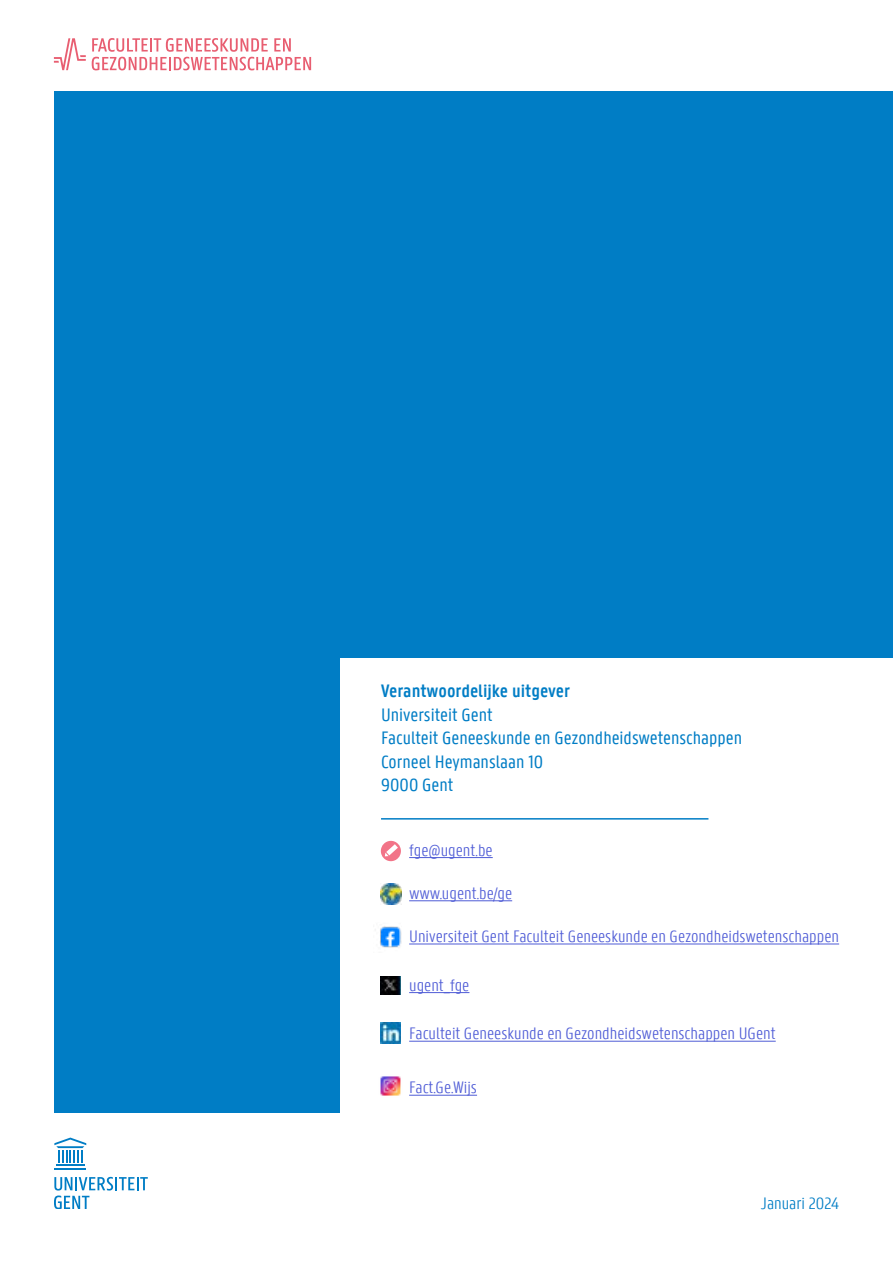
<style>
.page{position:relative;width:893px;height:1263px;background:#fff}
.page>*{position:absolute;margin:0;border:0;box-sizing:border-box;transform-origin:0 0}
.t1{font:19.5px/23.4px "U Gent Panno Text";color:#007dc5}
.t2{font:600 19.5px "U Gent Panno Text";color:#007dc5}
.t3{font:300 18px "U Gent Panno Text";color:#4f5cd6}
.t4{font:300 18px "U Gent Panno Text";color:#007dc5}
</style>
<div class="page">
<div style="left:54px;top:91px;width:839px;height:1022px;background:#007dc5"></div>
<svg style="left:92px;top:38px;width:219px;height:32px"></svg>
<svg style="left:54px;top:38px;width:32px;height:32px"></svg>
<div style="left:341px;top:658px;width:552px;height:518px;background:#fff"></div>
<hr style="left:409px;top:857px;width:84px;height:1px;background:#4f5cd6">
<hr style="left:409px;top:900px;width:103px;height:1px;background:#4f5cd6">
<hr style="left:409px;top:943px;width:430px;height:1px;background:#4f5cd6">
<hr style="left:409px;top:992px;width:60px;height:1px;background:#4f5cd6">
<hr style="left:409px;top:1041px;width:367px;height:1px;background:#4f5cd6">
<hr style="left:409px;top:1095px;width:68px;height:1px;background:#4f5cd6">
<hr style="left:56px;top:1164px;width:28px;height:2px;background:#007dc5">
<hr style="left:54px;top:1168px;width:32px;height:1px;background:#007dc5">
<svg style="left:54px;top:1137px;width:32px;height:25px"></svg>
<svg style="left:54px;top:1177px;width:94px;height:32px"></svg>
<img style="left:381px;top:883px;width:21px;height:21px">
<img style="left:380px;top:1076px;width:21px;height:20px">
<img style="left:375px;top:926px;width:27px;height:22px">
<img style="left:381px;top:1023px;width:20px;height:20px">
<img style="left:381px;top:976px;width:19px;height:18px">
<hr style="left:381px;top:818px;width:327px;height:1px;background:#007dc5">
<div style="left:381px;top:841px;width:20px;height:20px;background:#f27488;border-radius:50%"></div>
<svg style="left:385px;top:844px;width:13px;height:12px"></svg>
<p class="t2" style="left:381px;top:679px;width:191px">Verantwoordelijke uitgever</p>
<p class="t1" style="left:381px;top:702px;width:363px">Universiteit Gent<br>Faculteit Geneeskunde en Gezondheidswetenschappen<br>Corneel Heymanslaan 10<br>9000 Gent</p>
<p class="t3" style="left:409px;top:839px;width:85px">fge@ugent.be</p>
<p class="t3" style="left:409px;top:882px;width:105px">www.ugent.be/ge</p>
<p class="t3" style="left:409px;top:926px;width:431px">Universiteit Gent Faculteit Geneeskunde en Gezondheidswetenschappen</p>
<p class="t3" style="left:409px;top:974px;width:62px">ugent_fge</p>
<p class="t3" style="left:409px;top:1023px;width:368px">Faculteit Geneeskunde en Gezondheidswetenschappen UGent</p>
<p class="t3" style="left:409px;top:1077px;width:69px">Fact.Ge.Wijs</p>
<p class="t4" style="left:761px;top:1192px;width:79px">Januari 2024</p>
</div>
